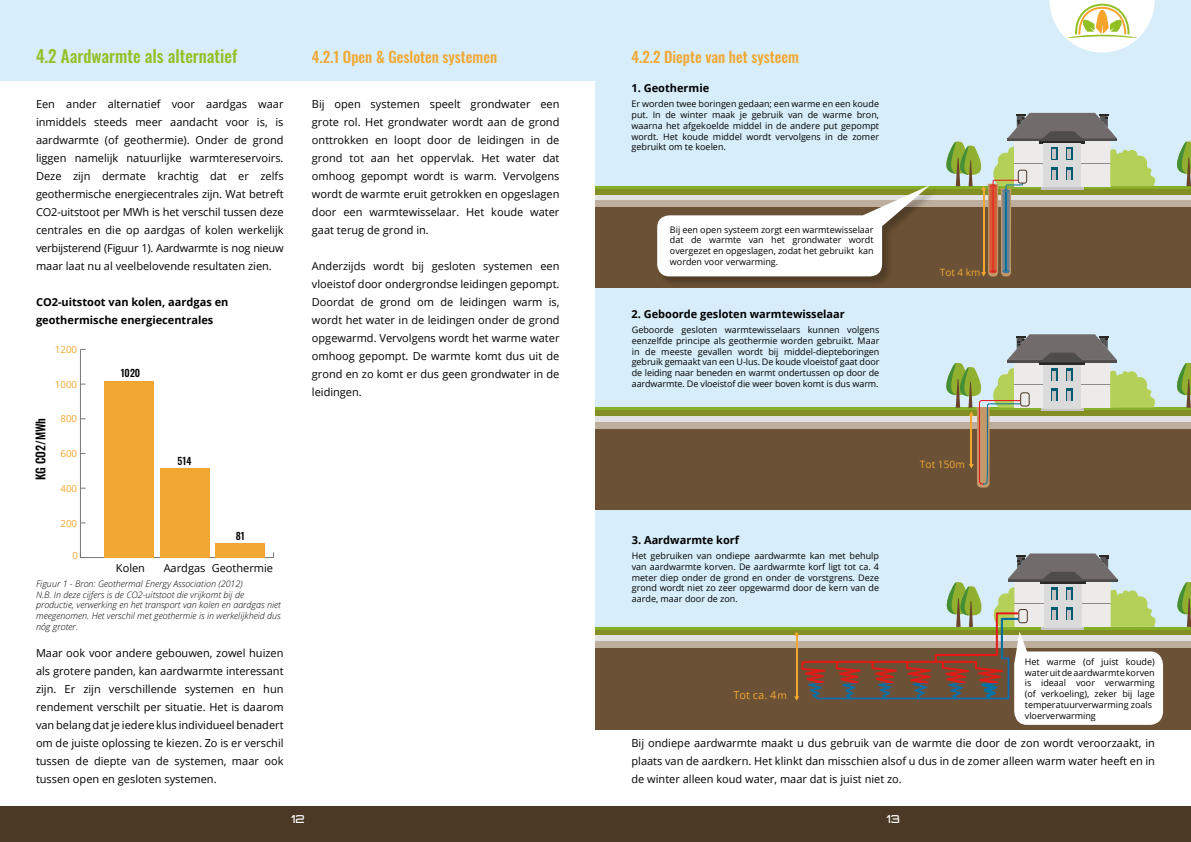
<style>
.page{position:relative;width:1191px;height:842px;background:#fff}
.page>*{position:absolute;margin:0;border:0;box-sizing:border-box;transform-origin:0 0}
.t1{font:500 17px "Oswald";color:#92c024}
.t2{font:500 15px "Oswald";color:#f2a732}
.t3{font:500 12px "Oswald";color:#000}
.t4{font:11px/18px "Open Sans";color:#000;text-align:justify}
.t5{font:700 11px/18px "Open Sans";color:#000}
.t6{font:11px "Open Sans";color:#f2a732}
.t7{font:500 11px "Orbitron";color:#fff}
.t8{font:10.2px "Open Sans";color:#f2a732}
.t9{font:500 10px "Oswald";color:#000}
.t10{font:10px "Open Sans";color:#f2a732}
.t11{font:9.8px "Open Sans";color:#f2a732}
.t12{font:9px/10.8px "Open Sans";color:#000;text-align:justify}
.t13{font:italic 300 9px/10.8px "Open Sans";color:#000}
.s1{font-size:10.2px}
</style>
<div class="page">
<div style="left:0;top:806px;width:1191px;height:36px;background:#4c3925"></div>
<div style="left:0;top:0;width:1191px;height:81px;background:#d7eefa"></div>
<svg style="left:1049px;top:0;width:105px;height:53px"></svg>
<div style="left:595px;top:288px;width:596px;height:222px;background:#d7eefa"></div>
<div style="left:595px;top:428px;width:596px;height:82px;background:#6b5135"></div>
<div style="left:595px;top:81px;width:596px;height:206px;background:#d7eefa"></div>
<div style="left:595px;top:206px;width:596px;height:82px;background:#6b5135"></div>
<div style="left:595px;top:510px;width:596px;height:219px;background:#d7eefa"></div>
<div style="left:595px;top:648px;width:596px;height:81px;background:#6b5135"></div>
<div style="left:595px;top:194px;width:596px;height:6px;background:#e2e2e2"></div>
<div style="left:595px;top:200px;width:596px;height:6px;background:#beae9e"></div>
<div style="left:595px;top:189px;width:596px;height:6px;background:#838e25"></div>
<hr style="left:595px;top:186px;width:596px;height:3px;background:#85af28">
<div style="left:595px;top:416px;width:596px;height:6px;background:#e2e2e2"></div>
<div style="left:595px;top:422px;width:596px;height:6px;background:#beae9e"></div>
<div style="left:595px;top:410px;width:596px;height:6px;background:#838e25"></div>
<hr style="left:595px;top:408px;width:596px;height:2px;background:#85af28">
<div style="left:595px;top:635px;width:596px;height:6px;background:#e2e2e2"></div>
<div style="left:595px;top:641px;width:596px;height:7px;background:#beae9e"></div>
<div style="left:595px;top:630px;width:596px;height:5px;background:#838e25"></div>
<hr style="left:595px;top:627px;width:596px;height:3px;background:#85af28">
<svg style="left:1176px;top:363px;width:15px;height:45px"></svg>
<svg style="left:1177px;top:141px;width:14px;height:45px"></svg>
<svg style="left:1177px;top:582px;width:14px;height:45px"></svg>
<svg style="left:946px;top:334px;width:209px;height:154px"></svg>
<hr style="left:80px;top:557px;width:193px;height:1px;background:#7a7979">
<hr style="left:80px;top:349px;width:1px;height:209px;background:#7a7979">
<div style="left:215px;top:543px;width:50px;height:15px;background:#f2a732"></div>
<div style="left:160px;top:468px;width:49px;height:90px;background:#f2a732"></div>
<div style="left:104px;top:381px;width:50px;height:177px;background:#f2a732"></div>
<div style="left:657px;top:186px;width:283px;height:101px;background:#000;opacity:.25"></div>
<div style="left:657px;top:215px;width:225px;height:61px;background:#fff;border-radius:12px"></div>
<svg style="left:794px;top:553px;width:369px;height:172px"></svg>
<svg style="left:946px;top:113px;width:210px;height:163px"></svg>
<h1 class="t1" style="left:36px;top:49px;width:203px">4.2 Aardwarmte als alternatief</h1>
<h2 class="t2" style="left:312px;top:51px;width:187px">4.2.1 Open &amp; Gesloten systemen</h2>
<h2 class="t2" style="left:631px;top:51px;width:169px">4.2.2 Diepte van het systeem</h2>
<p class="t4" style="left:36px;top:96px;width:249px">Een ander alternatief voor aardgas waar inmiddels steeds meer aandacht voor is, is aardwarmte (of geothermie). Onder de grond liggen namelijk natuurlijke warmtereservoirs.<br>Deze zijn dermate krachtig dat er zelfs geothermische energiecentrales zijn. Wat betreft CO2-uitstoot per MWh is het verschil tussen deze centrales en die op aardgas of kolen werkelijk verbijsterend (Figuur 1). Aardwarmte is nog nieuw maar laat nu al veelbelovende resultaten zien.</p>
<p class="t5" style="left:36px;top:294px;width:194px">CO2-uitstoot van kolen, aardgas en geothermische energiecentrales</p>
<p class="t11" style="left:55px;top:345px;width:24px">1200</p>
<p class="t11" style="left:55px;top:380px;width:24px">1000</p>
<p class="t3" style="left:36px;top:480px;width:64px;rotate:-90deg">KG CO2/MWh</p>
<p class="t11" style="left:60px;top:415px;width:18px">800</p>
<p class="t11" style="left:60px;top:450px;width:18px">600</p>
<p class="t11" style="left:60px;top:484px;width:18px">400</p>
<p class="t11" style="left:60px;top:519px;width:18px">200</p>
<p class="t11" style="left:73px;top:551px;width:7px">0</p>
<p class="t9" style="left:121px;top:369px;width:21px">1020</p>
<p class="t9" style="left:178px;top:457px;width:15px">514</p>
<p class="t9" style="left:236px;top:532px;width:11px">81</p>
<p class="t4" style="left:116px;top:560px;width:31px">Kolen</p>
<p class="t4" style="left:164px;top:560px;width:111px">Aardgas Geothermie</p>
<p class="t13" style="left:36px;top:579px;width:246px">Figuur 1 - Bron: Geothermal Energy Association (2012)<br>N.B. In deze cijfers is de CO2-uitstoot die vrijkomt bij de productie, verwerking en het transport van kolen en aardgas niet meegenomen. Het verschil met geothermie is in werkelijkheid dus nóg groter.</p>
<p class="t4" style="left:36px;top:645px;width:249px">Maar ook voor andere gebouwen, zowel huizen als grotere panden, kan aardwarmte interessant zijn. Er zijn verschillende systemen en hun rendement verschilt per situatie. Het is daarom van belang dat je iedere klus individueel benadert om de juiste oplossing te kiezen. Zo is er verschil tussen de diepte van de systemen, maar ook tussen open en gesloten systemen.</p>
<p class="t4" style="left:312px;top:96px;width:249px">Bij open systemen speelt grondwater een grote rol. Het grondwater wordt aan de grond onttrokken en loopt door de leidingen in de grond tot aan het oppervlak. Het water dat omhoog gepompt wordt is warm. Vervolgens wordt de warmte eruit getrokken en opgeslagen door een warmtewisselaar. Het koude water gaat terug de grond in.</p>
<p class="t4" style="left:312px;top:258px;width:249px">Anderzijds wordt bij gesloten systemen een vloeistof door ondergrondse leidingen gepompt.<br>Doordat de grond om de leidingen warm is, wordt het water in de leidingen onder de grond opgewarmd. Vervolgens wordt het warme water omhoog gepompt. De warmte komt dus uit de grond en zo komt er dus geen grondwater in de leidingen.</p>
<p class="t5" style="left:631px;top:80px;width:79px">1. Geothermie</p>
<p class="t12" style="left:631px;top:99px;width:249px">Er worden twee boringen gedaan; een warme en een koude put. In de winter maak je gebruik van de warme bron, waarna het afgekoelde middel in de andere put gepompt wordt. Het koude middel wordt vervolgens in de zomer gebruikt om te koelen.</p>
<p class="t12" style="left:670px;top:225px;width:205px">Bij een open systeem zorgt een warmtewisselaar dat de warmte van het grondwater wordt overgezet en opgeslagen, zodat het gebruikt kan worden voor verwarming.</p>
<p class="t5" style="left:631px;top:306px;width:215px">2. Geboorde gesloten warmtewisselaar</p>
<p class="t12" style="left:632px;top:325px;width:249px">Geboorde gesloten warmtewisselaars kunnen volgens eenzelfde principe als geothermie worden gebruikt. Maar in de meeste gevallen wordt bij middel-diepteboringen gebruik gemaakt van een U-lus. De koude vloeistof gaat door de leiding naar beneden en warmt ondertussen op door de aardwarmte. De vloeistof die weer boven komt is dus warm.</p>
<p class="t5" style="left:632px;top:532px;width:109px">3. Aardwarmte korf</p>
<p class="t12" style="left:632px;top:551px;width:249px">Het gebruiken van ondiepe aardwarmte kan met behulp van aardwarmte korven. De aardwarmte korf ligt tot ca. 4 meter diep onder de grond en onder de vorstgrens. Deze grond wordt niet zo zeer opgewarmd door de kern van de aarde, maar door de zon.</p>
<p class="t6" style="left:733px;top:691px;width:55px">Tot ca. 4<span class="s1">m</span></p>
<p class="t10" style="left:939px;top:268px;width:42px">Tot 4 km</p>
<p class="t8" style="left:920px;top:460px;width:46px">Tot 150m</p>
<p class="t12" style="left:1024px;top:657px;width:131px;text-align:left">Het warme (of juist koude) water uit de aardwarmte korven is ideaal voor verwarming (of verkoeling), zeker bij lage temperatuurverwarming zoals vloerverwarming</p>
<p class="t4" style="left:631px;top:735px;width:525px">Bij ondiepe aardwarmte maakt u dus gebruik van de warmte die door de zon wordt veroorzaakt, in plaats van de aardkern. Het klinkt dan misschien alsof u dus in de zomer alleen warm water heeft en in de winter alleen koud water, maar dat is juist niet zo.</p>
<p class="t7" style="left:291px;top:815px;width:15px">12</p>
<p class="t7" style="left:886px;top:815px;width:15px">13</p>
</div>
